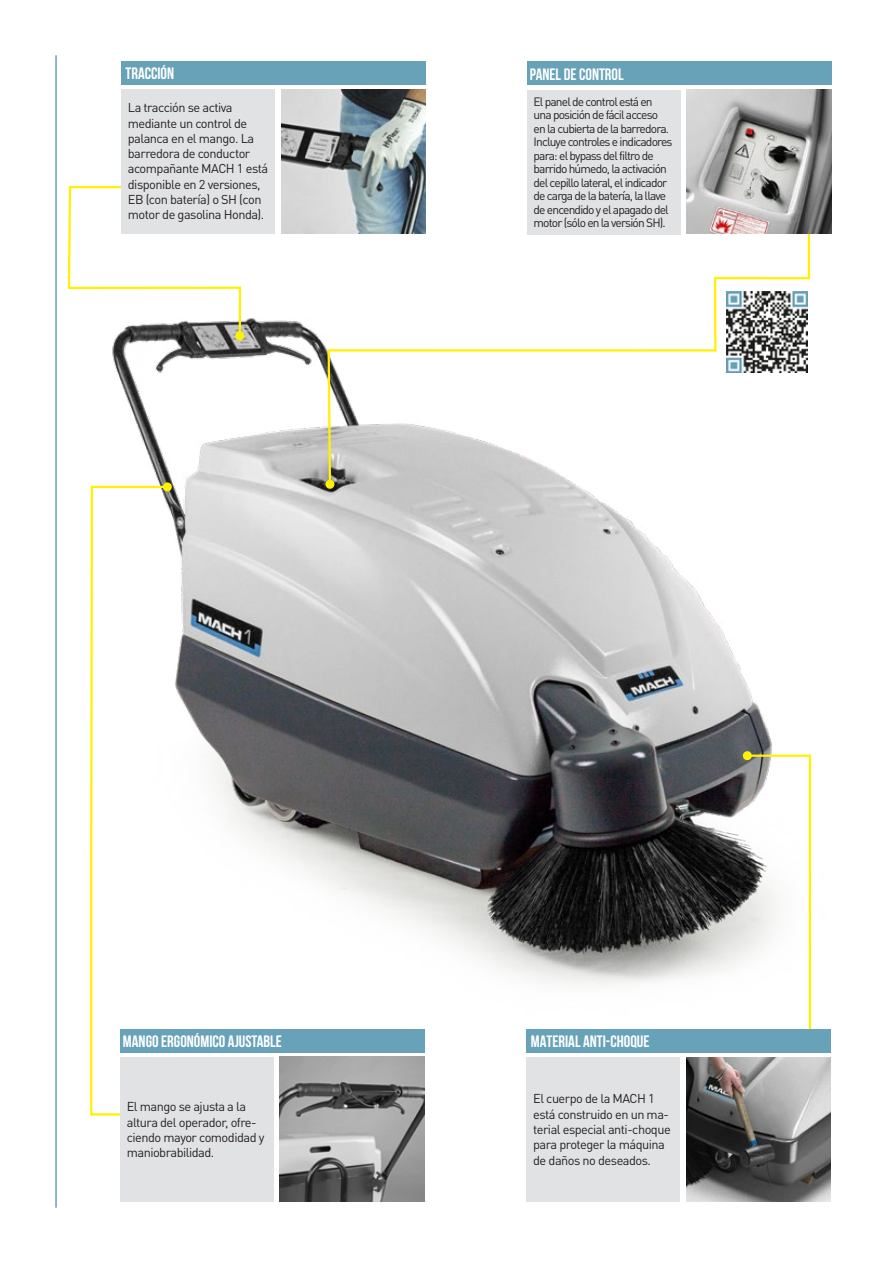
<style>
.page{position:relative;width:893px;height:1263px;background:#fff}
.page>*{position:absolute;margin:0;border:0;box-sizing:border-box;transform-origin:0 0}
.t1{font:700 16.5px "Bebas Neue";color:#fff}
.t2{font:12.75px/15.3px "DIN Pro";letter-spacing:-.04em;color:#231f20}
.t3{font:12px/13.5px "DIN Pro";letter-spacing:-.07em;color:#231f20}
</style>
<div class="page">
<img style="left:112px;top:221px;width:720px;height:813px">
<svg style="left:67px;top:186px;width:175px;height:152px"></svg>
<div style="left:235px;top:331px;width:9px;height:9px;background:#fff101;border-radius:50%"></div>
<svg style="left:745px;top:753px;width:67px;height:276px"></svg>
<div style="left:743px;top:751px;width:9px;height:9px;background:#fff101;border-radius:50%"></div>
<svg style="left:90px;top:485px;width:80px;height:631px"></svg>
<div style="left:163px;top:482px;width:9px;height:9px;background:#fff101;border-radius:50%"></div>
<img style="left:280px;top:1057px;width:145px;height:144px">
<img style="left:281px;top:89px;width:145px;height:145px">
<svg style="left:326px;top:227px;width:485px;height:259px"></svg>
<div style="left:325px;top:480px;width:9px;height:9px;background:#fff101;border-radius:50%"></div>
<img style="left:686px;top:1057px;width:145px;height:144px">
<img style="left:687px;top:89px;width:144px;height:145px">
<hr style="left:55px;top:55px;width:2px;height:1153px;background:#68a2b8">
<div style="left:120px;top:1057px;width:153px;height:145px;background:#e1e2e4"></div>
<div style="left:527px;top:90px;width:153px;height:144px;background:#e1e2e4"></div>
<div style="left:121px;top:89px;width:154px;height:145px;background:#e1e2e4"></div>
<div style="left:120px;top:1029px;width:305px;height:24px;background:#68a2b8"></div>
<div style="left:527px;top:62px;width:304px;height:23px;background:#68a2b8"></div>
<div style="left:121px;top:61px;width:305px;height:23px;background:#68a2b8"></div>
<div style="left:527px;top:1057px;width:153px;height:145px;background:#e1e2e4"></div>
<div style="left:527px;top:1029px;width:304px;height:23px;background:#68a2b8"></div>
<p class="t1" style="left:126px;top:64px;width:50px">TRACCIÓN</p>
<p class="t1" style="left:530px;top:65px;width:96px">PANEL DE CONTROL</p>
<p class="t2" style="left:128px;top:99px;width:142px">La tracción se activa mediante un control de palanca en el mango. La barredora de conductor acompañante MACH 1 está disponible en 2 versiones,<br>EB (con batería) o SH (con motor de gasolina Honda).</p>
<p class="t3" style="left:534px;top:93px;width:140px">El panel de control está en una posición de fácil acceso en la cubierta de la barredora.<br>Incluye controles e indicadores para: el bypass del filtro de barrido húmedo, la activación del cepillo lateral, el indicador de carga de la batería, la llave de encendido y el apagado del motor (sólo en la versión SH).</p>
<p class="t1" style="left:123px;top:1032px;width:160px">MANGO ERGONÓMICO AJUSTABLE</p>
<p class="t2" style="left:127px;top:1098px;width:139px">El mango se ajusta a la altura del operador, ofre&shy;ciendo mayor comodidad y maniobrabilidad.</p>
<p class="t1" style="left:531px;top:1032px;width:120px">MATERIAL ANTI-CHOQUE</p>
<p class="t2" style="left:533px;top:1090px;width:139px">El cuerpo de la MACH 1 está construido en un ma&shy;terial especial anti-choque para proteger la máquina de daños no deseados.</p>
</div>
